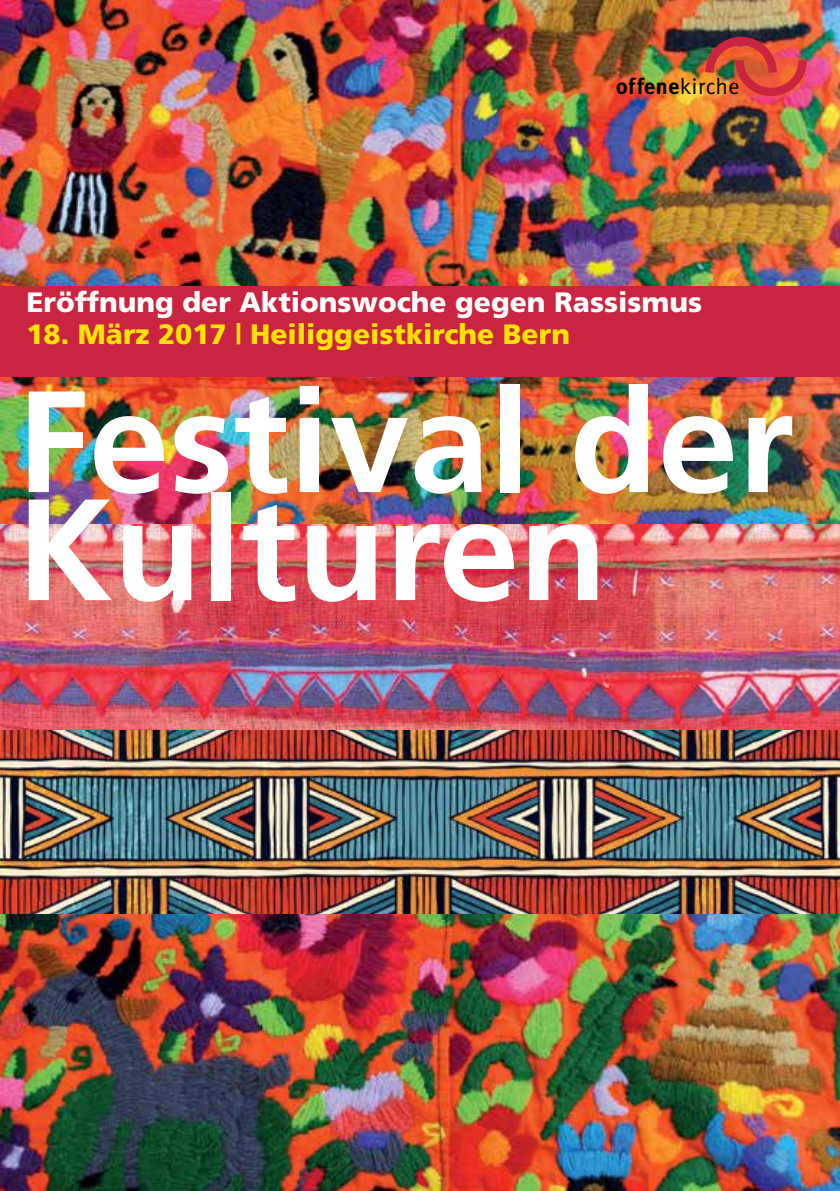
<style>
.page{position:relative;width:840px;height:1191px;background:#fff}
.page>*{position:absolute;margin:0;border:0;box-sizing:border-box;transform-origin:0 0}
.t1{font:700 144px/108px "Frutiger";color:#fff}
.t2{font:900 28px "Frutiger";color:#fff}
.t3{font:900 28px "Frutiger";color:#fee200}
.t4{font:700 22.2px "Meta";letter-spacing:.03em;color:#000}
.s1{font-weight:400}
</style>
<div class="page">
<img style="left:0;top:0;width:839px;height:1191px">
<img style="left:0;top:524px;width:839px;height:206px">
<div style="left:0;top:286px;width:839px;height:91px;background:#c92440"></div>
<img style="left:0;top:730px;width:839px;height:183px">
<img style="left:700px;top:33px;width:110px;height:67px">
<p class="t4" style="left:615px;top:73px;width:125px">offene<span class="s1">kirche</span></p>
<p class="t2" style="left:26px;top:286px;width:676px">Eröffnung der Aktionswoche gegen Rassismus</p>
<p class="t3" style="left:26px;top:318px;width:545px">18. März 2017 | Heiliggeistkirche Bern</p>
<h1 class="t1" style="left:17px;top:387px;width:778px">Festival der<br>Kulturen</h1>
</div>
